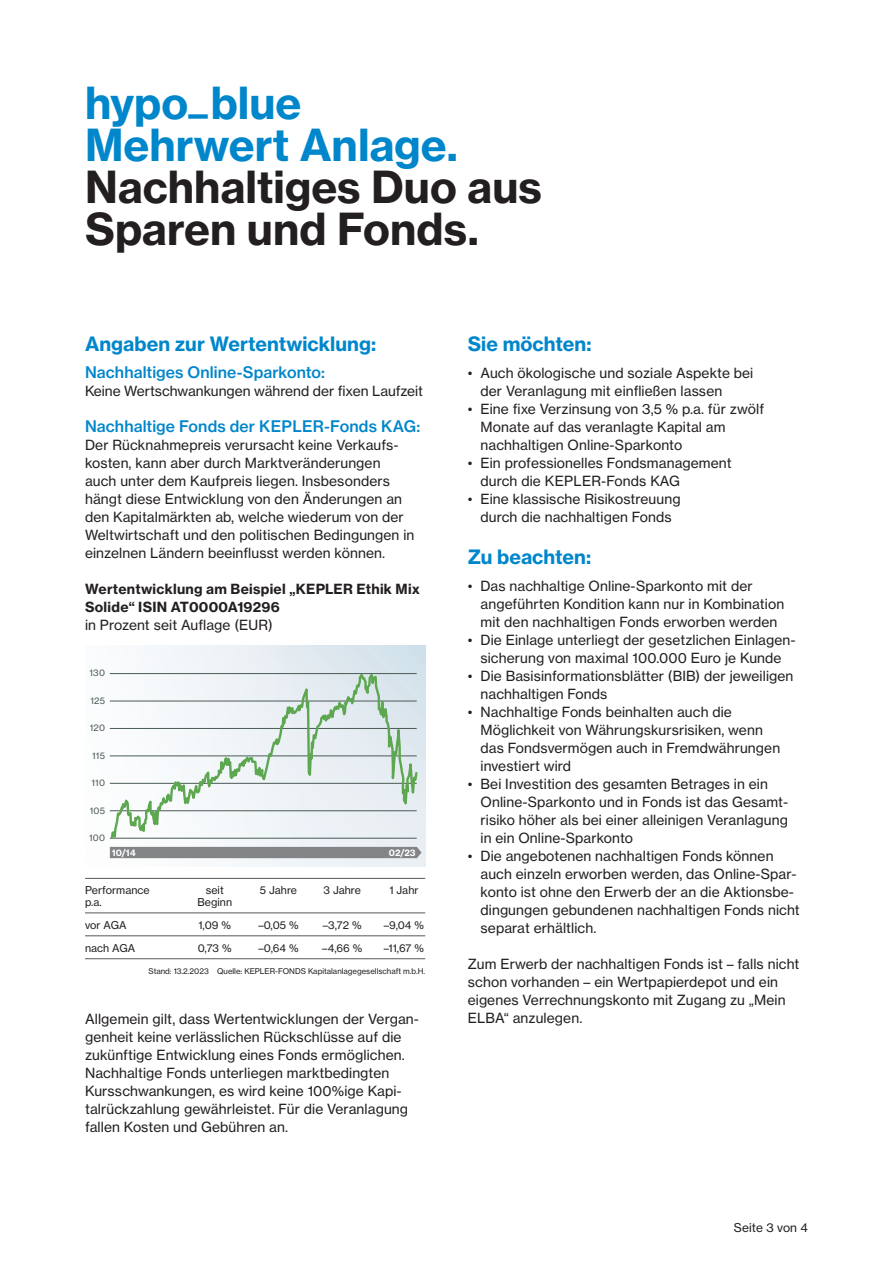
<style>
.page{position:relative;width:893px;height:1263px;background:#fff}
.page>*{position:absolute;margin:0;border:0;box-sizing:border-box;transform-origin:0 0}
.t1{font:43.5px/42px "N Haas Grotesk TX Pro 75 Bd";color:#231f20}
.t2{font:43.5px/42px "N Haas Grotesk TX Pro 75 Bd";color:#0086cb}
.t3{font:19.5px "N Haas Grotesk TX Pro 75 Bd";color:#0086cb}
.t4{font:15.75px "N Haas Grotesk TX Pro 65 Md";letter-spacing:.005em;color:#0086cb}
.t5{font:13.8px/18px "N Haas Grotesk TX Pro 55 Rg";letter-spacing:.01em;color:#231f20}
.t6{font:13.8px/18px "N Haas Grotesk TX Pro 75 Bd";letter-spacing:.02em;color:#231f20}
.t7{font:12px "N Haas Grotesk TX Pro 55 Rg";letter-spacing:.01em;color:#231f20}
.t8{font:10.65px "N Haas Grotesk TX Pro 55 Rg";letter-spacing:.005em;color:#231f20}
.t9{font:9px "N Haas Grotesk TX Pro 55 Rg";letter-spacing:.025em;color:#4b5a55}
.t10{font:9px "N Haas Grotesk TX Pro 75 Bd";color:#fff}
.t11{font:7.8px "N Haas Grotesk TX Pro 55 Rg";color:#231f20}
</style>
<div class="page">
<hr style="left:85px;top:878px;width:340px;height:1px;background:#57585a">
<hr style="left:85px;top:913px;width:340px;height:1px;background:#57585a">
<hr style="left:85px;top:935px;width:340px;height:1px;background:#57585a">
<hr style="left:85px;top:958px;width:340px;height:1px;background:#57585a">
<svg style="left:419px;top:646px;width:6px;height:221px"></svg>
<svg style="left:109px;top:645px;width:310px;height:222px"></svg>
<h1 class="t2" style="left:85px;top:82px;width:374px">hypo_blue<br>Mehrwert Anlage.</h1>
<h1 class="t1" style="left:85px;top:166px;width:459px">Nachhaltiges Duo aus<br>Sparen und Fonds.</h1>
<h2 class="t3" style="left:85px;top:332px;width:293px">Angaben zur Wertentwicklung:</h2>
<p class="t4" style="left:85px;top:362px;width:241px">Nachhaltiges Online-Sparkonto:</p>
<p class="t5" style="left:85px;top:382px;width:339px">Keine Wertschwankungen während der fixen Laufzeit</p>
<p class="t4" style="left:85px;top:416px;width:337px">Nachhaltige Fonds der KEPLER-Fonds KAG:</p>
<p class="t5" style="left:85px;top:436px;width:331px">Der Rücknahmepreis verursacht keine Verkaufs&shy;kosten, kann aber durch Marktveränderungen auch unter dem Kaufpreis liegen. Insbesonders hängt diese Entwicklung von den Änderungen an den Kapitalmärkten ab, welche wiederum von der Weltwirtschaft und den politischen Bedingungen in einzelnen Ländern beeinflusst werden können.</p>
<p class="t6" style="left:85px;top:580px;width:336px">Wertentwicklung am Beispiel „KEPLER Ethik Mix<br>Solide“ ISIN AT0000A19296</p>
<p class="t5" style="left:85px;top:616px;width:189px">in Prozent seit Auflage (EUR)</p>
<p class="t9" style="left:89px;top:667px;width:17px">130</p>
<p class="t9" style="left:90px;top:695px;width:16px">125</p>
<p class="t9" style="left:90px;top:722px;width:17px">120</p>
<p class="t9" style="left:92px;top:750px;width:14px">115</p>
<p class="t9" style="left:92px;top:777px;width:15px">110</p>
<p class="t9" style="left:90px;top:805px;width:17px">105</p>
<p class="t9" style="left:89px;top:832px;width:18px">100</p>
<p class="t10" style="left:112px;top:847px;width:25px">10/14</p>
<p class="t10" style="left:389px;top:847px;width:28px">02/23</p>
<p class="t8" style="left:85px;top:883px;width:66px">Performance</p>
<p class="t8" style="left:206px;top:883px;width:20px">seit</p>
<p class="t8" style="left:260px;top:883px;width:39px">5 Jahre</p>
<p class="t8" style="left:324px;top:883px;width:39px">3 Jahre</p>
<p class="t8" style="left:389px;top:883px;width:31px">1 Jahr</p>
<p class="t8" style="left:85px;top:895px;width:18px">p.a.</p>
<p class="t8" style="left:197px;top:895px;width:36px">Beginn</p>
<p class="t8" style="left:85px;top:918px;width:43px">vor AGA</p>
<p class="t8" style="left:198px;top:918px;width:34px">1,09 %</p>
<p class="t8" style="left:258px;top:918px;width:42px">–0,05 %</p>
<p class="t8" style="left:323px;top:918px;width:40px">–3,72 %</p>
<p class="t8" style="left:384px;top:918px;width:42px">–9,04 %</p>
<p class="t8" style="left:85px;top:941px;width:52px">nach AGA</p>
<p class="t8" style="left:198px;top:941px;width:35px">0,73 %</p>
<p class="t8" style="left:258px;top:941px;width:42px">–0,64 %</p>
<p class="t8" style="left:322px;top:941px;width:41px">–4,66 %</p>
<p class="t8" style="left:384px;top:941px;width:41px">–11,67 %</p>
<p class="t11" style="left:148px;top:966px;width:278px">Stand: 13.2.2023 Quelle: KEPLER-FONDS Kapitalanlagegesellschaft m.b.H.</p>
<h2 class="t3" style="left:468px;top:332px;width:125px">Sie möchten:</h2>
<p class="t5" style="left:480px;top:364px;width:274px;text-indent:-13px">• Auch ökologische und soziale Aspekte bei der Veranlagung mit einfließen lassen</p>
<p class="t5" style="left:480px;top:400px;width:285px;text-indent:-13px">• Eine fixe Verzinsung von 3,5 % p.a. für zwölf<br>Monate auf das veranlagte Kapital am nachhaltigen Online-Sparkonto</p>
<p class="t5" style="left:480px;top:454px;width:253px;text-indent:-13px">• Ein professionelles Fondsmanagement durch die KEPLER-Fonds KAG</p>
<p class="t5" style="left:468px;top:490px;width:214px;text-align:center">• Eine klassische Risikostreuung durch die nachhaltigen Fonds</p>
<h2 class="t3" style="left:468px;top:545px;width:125px">Zu beachten:</h2>
<p class="t5" style="left:480px;top:577px;width:305px;text-indent:-13px">• Das nachhaltige Online-Sparkonto mit der angeführten Kondition kann nur in Kombination mit den nachhaltigen Fonds erworben werden</p>
<p class="t5" style="left:468px;top:631px;width:328px;text-align:center">• Die Einlage unterliegt der gesetzlichen Einlagen&shy;sicherung von maximal 100.000 Euro je Kunde</p>
<p class="t5" style="left:480px;top:667px;width:314px;text-indent:-13px">• Die Basisinformationsblätter (BIB) der jeweiligen nachhaltigen Fonds</p>
<p class="t5" style="left:480px;top:703px;width:301px;text-indent:-13px">• Nachhaltige Fonds beinhalten auch die Möglichkeit von Währungskursrisiken, wenn das Fondsvermögen auch in Fremdwährungen investiert wird</p>
<p class="t5" style="left:480px;top:775px;width:309px;text-indent:-13px">• Bei Investition des gesamten Betrages in ein Online-Sparkonto und in Fonds ist das Gesamt&shy;risiko höher als bei einer alleinigen Veranlagung in ein Online-Sparkonto</p>
<p class="t5" style="left:480px;top:847px;width:321px;text-indent:-13px">• Die angebotenen nachhaltigen Fonds können auch einzeln erworben werden, das Online-Spar&shy;konto ist ohne den Erwerb der an die Aktionsbe&shy;dingungen gebundenen nachhaltigen Fonds nicht separat erhältlich.</p>
<p class="t5" style="left:468px;top:955px;width:333px">Zum Erwerb der nachhaltigen Fonds ist – falls nicht schon vorhanden – ein Wertpapierdepot und ein eigenes Verrechnungskonto mit Zugang zu „Mein</p>
<p class="t5" style="left:85px;top:1009px;width:335px">Allgemein gilt, dass Wertentwicklungen der Vergan-</p>
<p class="t5" style="left:468px;top:1009px;width:116px">ELBA“ anzulegen.</p>
<p class="t5" style="left:85px;top:1027px;width:325px">genheit keine verlässlichen Rückschlüsse auf die zukünftige Entwicklung eines Fonds ermöglichen.<br>Nachhaltige Fonds unterliegen marktbedingten Kursschwankungen, es wird keine 100%ige Kapi&shy;talrückzahlung gewährleistet. Für die Veranlagung fallen Kosten und Gebühren an.</p>
<p class="t7" style="left:734px;top:1220px;width:76px">Seite 3 von 4</p>
</div>
